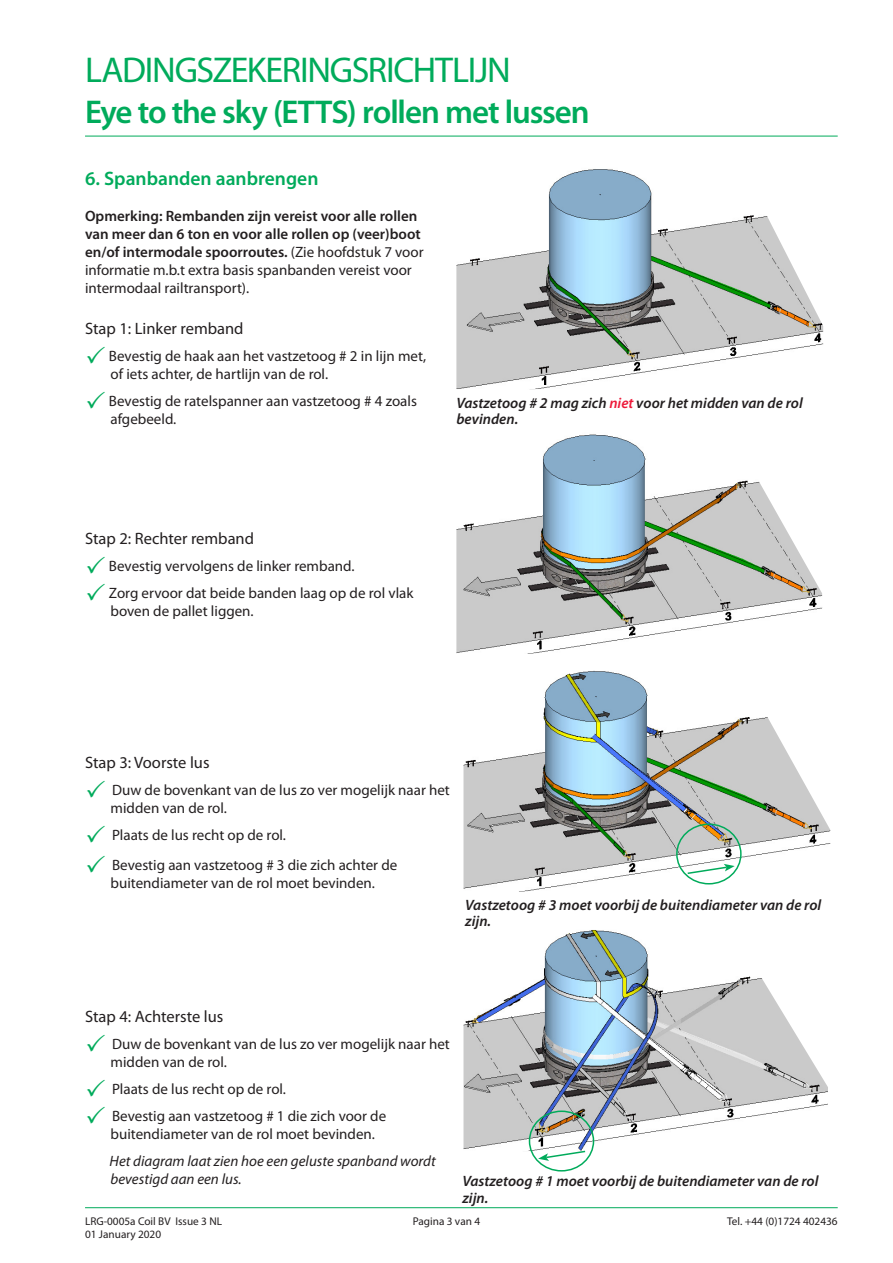
<style>
.page{position:relative;width:893px;height:1263px;background:#fff}
.page>*{position:absolute;margin:0;border:0;box-sizing:border-box;transform-origin:0 0}
.t1{font:36px "Myriad Pro";letter-spacing:-.035em;color:#00ab5b}
.t2{font:600 33px "Myriad Pro";letter-spacing:-.035em;color:#00ab5b}
.t3{font:600 19.5px "Myriad Pro";color:#00ab5b}
.t4{font:16.5px "Myriad Pro";color:#231f20}
.t5{font:15px/18px "Myriad Pro";color:#231f20}
.t6{font:600 15px/18px "Myriad Pro";color:#231f20}
.t7{font:italic 600 15px/16.5px "Myriad Pro";color:#231f20}
.t8{font:italic 15px/18px "Myriad Pro";color:#231f20}
.t9{font:11.25px "Myriad Pro";color:#231f20}
.s1{font-weight:400}
.s2{color:#ed1a3a}
</style>
<div class="page">
<hr style="left:85px;top:1207px;width:753px;height:1px;background:#00ab5b">
<hr style="left:85px;top:136px;width:753px;height:1px;background:#00ab5b">
<img style="left:456px;top:169px;width:367px;height:220px">
<img style="left:456px;top:434px;width:366px;height:220px">
<img style="left:463px;top:670px;width:367px;height:222px">
<svg style="left:686px;top:864px;width:49px;height:11px"></svg>
<img style="left:463px;top:930px;width:365px;height:221px">
<svg style="left:538px;top:1150px;width:49px;height:11px"></svg>
<div style="left:676px;top:823px;width:66px;height:61px;border:2px solid #00ab5b;border-radius:50%"></div>
<div style="left:529px;top:1110px;width:65px;height:61px;border:2px solid #00ab5b;border-radius:50%"></div>
<p class="t1" style="left:85px;top:48px;width:427px">LADINGSZEKERINGSRICHTLIJN</p>
<p class="t2" style="left:85px;top:91px;width:506px">Eye to the sky (ETTS) rollen met lussen</p>
<p class="t3" style="left:85px;top:166px;width:235px">6. Spanbanden aanbrengen</p>
<p class="t6" style="left:85px;top:207px;width:340px">Opmerking: Rembanden zijn vereist voor alle rollen van meer dan 6 ton en voor alle rollen op (veer)boot en/of intermodale spoorroutes. <span class="s1">(Zie hoofdstuk 7 voor informatie m.b.t extra basis spanbanden vereist voor intermodaal railtransport).</span></p>
<p class="t4" style="left:85px;top:319px;width:160px">Stap 1: Linker remband</p>
<p class="t5" style="left:109px;top:347px;width:319px">Bevestig de haak aan het vastzetoog # 2 in lijn met, of iets achter, de hartlijn van de rol.</p>
<p class="t5" style="left:109px;top:392px;width:310px">Bevestig de ratelspanner aan vastzetoog # 4 zoals afgebeeld.</p>
<p class="t7" style="left:456px;top:394px;width:348px">Vastzetoog # 2 mag zich <span class="s2">niet</span> voor het midden van de rol bevinden.</p>
<p class="t4" style="left:85px;top:528px;width:171px">Stap 2: Rechter remband</p>
<p class="t5" style="left:109px;top:556px;width:247px">Bevestig vervolgens de linker remband.</p>
<p class="t5" style="left:109px;top:583px;width:306px">Zorg ervoor dat beide banden laag op de rol vlak boven de pallet liggen.</p>
<p class="t4" style="left:85px;top:752px;width:126px">Stap 3: Voorste lus</p>
<p class="t5" style="left:111px;top:781px;width:341px">Duw de bovenkant van de lus zo ver mogelijk naar het midden van de rol.</p>
<p class="t5" style="left:112px;top:826px;width:175px">Plaats de lus recht op de rol.</p>
<p class="t5" style="left:111px;top:856px;width:288px">Bevestig aan vastzetoog # 3 die zich achter de buitendiameter van de rol moet bevinden.</p>
<p class="t7" style="left:465px;top:896px;width:357px">Vastzetoog # 3 moet voorbij de buitendiameter van de rol zijn.</p>
<p class="t4" style="left:85px;top:1007px;width:140px">Stap 4: Achterste lus</p>
<p class="t5" style="left:111px;top:1035px;width:341px">Duw de bovenkant van de lus zo ver mogelijk naar het midden van de rol.</p>
<p class="t5" style="left:112px;top:1080px;width:175px">Plaats de lus recht op de rol.</p>
<p class="t5" style="left:111px;top:1107px;width:277px">Bevestig aan vastzetoog # 1 die zich voor de buitendiameter van de rol moet bevinden.</p>
<p class="t8" style="left:110px;top:1152px;width:328px">Het diagram laat zien hoe een geluste spanband wordt bevestigd aan een lus.</p>
<p class="t7" style="left:462px;top:1172px;width:357px">Vastzetoog # 1 moet voorbij de buitendiameter van de rol zijn.</p>
<p class="t9" style="left:85px;top:1214px;width:139px">LRG-0005a Coil BV Issue 3 NL</p>
<p class="t9" style="left:413px;top:1214px;width:69px">Pagina 3 van 4</p>
<p class="t9" style="left:85px;top:1227px;width:78px">01 January 2020</p>
<p class="t9" style="left:727px;top:1214px;width:112px">Tel. +44 (0)1724 402436</p>
</div>
